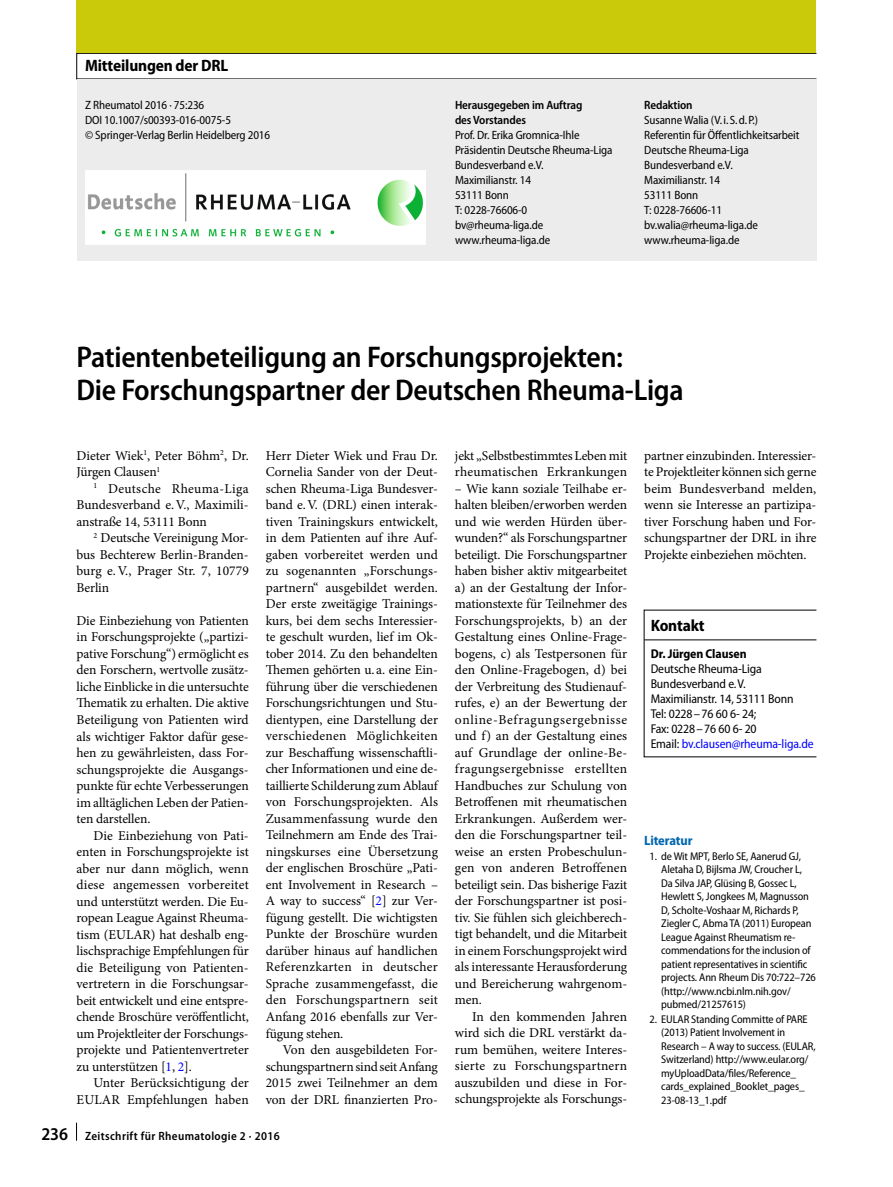
<style>
.page{position:relative;width:893px;height:1187px;background:#fff}
.page>*{position:absolute;margin:0;border:0;box-sizing:border-box;transform-origin:0 0}
.t1{font:600 semi-condensed 30px/33px "Myriad Pro";letter-spacing:-.01em;color:#000}
.t2{font:700 semi-condensed 16.5px "Myriad Pro";letter-spacing:-.01em;color:#000}
.t3{font:13.5px/16.5px "Minion Pro";letter-spacing:-.005em;color:#000;text-align:justify}
.t4{font:700 semi-condensed 13.5px "Myriad Pro";letter-spacing:-.01em;color:#0067af}
.t5{font:semi-condensed 12.75px/15px "Myriad Pro";letter-spacing:-.01em;color:#000}
.t6{font:700 semi-condensed 12.75px "Myriad Pro";letter-spacing:-.01em;color:#000}
.t7{font:semi-condensed 12px/15px "Myriad Pro";letter-spacing:-.01em;color:#000}
.t8{font:600 semi-condensed 12px/15px "Myriad Pro";letter-spacing:-.01em;color:#000}
.t9{font:600 semi-condensed 12px "Myriad Pro";letter-spacing:.03em;color:#000}
.t10{font:semi-condensed 11.25px/13.5px "Myriad Pro";letter-spacing:-.01em;color:#000}
.s1{color:#00f}
.s2{font-size:18px}
</style>
<div class="page">
<svg style="left:76px;top:1122px;width:1px;height:18px"></svg>
<div style="left:77px;top:53px;width:740px;height:26px;border:1px solid #000"></div>
<div style="left:77px;top:0;width:739px;height:53px;background:#cac90a"></div>
<div style="left:77px;top:79px;width:739px;height:182px;background:#ececec"></div>
<img style="left:85px;top:170px;width:340px;height:74px">
<hr style="left:644px;top:639px;width:172px;height:1px;background:#000">
<p class="t2" style="left:85px;top:56px;width:145px">Mitteilungen der DRL</p>
<p class="t7" style="left:85px;top:98px;width:187px">Z Rheumatol 2016 · 75:236<br>DOI 10.1007/s00393-016-0075-5<br>© Springer-Verlag Berlin Heidelberg 2016</p>
<p class="t8" style="left:455px;top:98px;width:129px">Herausgegeben im Auftrag des Vorstandes</p>
<p class="t7" style="left:455px;top:128px;width:159px">Prof. Dr. Erika Gromnica-Ihle<br>Präsidentin Deutsche Rheuma-Liga<br>Bundesverband e.V.<br>Maximilianstr. 14<br>53111 Bonn<br>T: 0228-76606-0 bv@rheuma-liga.de www.rheuma-liga.de</p>
<p class="t8" style="left:644px;top:98px;width:50px">Redaktion</p>
<p class="t7" style="left:644px;top:113px;width:157px">Susanne Walia (V.i.S.d.P.)<br>Referentin für Öffentlichkeitsarbeit<br>Deutsche Rheuma-Liga<br>Bundesverband e.V.<br>Maximilianstr. 14<br>53111 Bonn<br>T: 0228-76606-11 bv.walia@rheuma-liga.de www.rheuma-liga.de</p>
<h1 class="t1" style="left:77px;top:341px;width:609px">Patientenbeteiligung an Forschungsprojekten:<br>Die Forschungspartner der Deutschen Rheuma-Liga</h1>
<p class="t3" style="left:77px;top:447px;width:174px">Dieter Wiek<sup>1</sup>, Peter Böhm<sup>2</sup>, Dr.<br>Jürgen Clausen<sup>1</sup></p>
<p class="t3" style="left:77px;top:480px;width:174px;text-indent:17px"><sup>1</sup> Deutsche Rheuma-Liga Bundesverband e.V., Maximili&shy;anstraße 14, 53111 Bonn</p>
<p class="t3" style="left:77px;top:530px;width:174px;text-indent:17px"><sup>2</sup> Deutsche Vereinigung Mor&shy;bus Bechterew Berlin-Branden&shy;burg e.V., Prager Str. 7, 10779<br>Berlin</p>
<p class="t3" style="left:77px;top:612px;width:174px">Die Einbeziehung von Patienten in Forschungsprojekte („partizi&shy;pative Forschung“) ermöglicht es den Forschern, wertvolle zusätz&shy;liche Einblicke in die untersuchte Thematik zu erhalten. Die aktive Beteiligung von Patienten wird als wichtiger Faktor dafür gese&shy;hen zu gewährleisten, dass For&shy;schungsprojekte die Ausgangs&shy;punkte für echte Verbesserungen im alltäglichen Leben der Patien&shy;ten darstellen.</p>
<p class="t3" style="left:77px;top:827px;width:174px;text-indent:17px">Die Einbeziehung von Pati&shy;enten in Forschungsprojekte ist aber nur dann möglich, wenn diese angemessen vorbereitet und unterstützt werden. Die Eu&shy;ropean League Against Rheuma&shy;tism (EULAR) hat deshalb eng&shy;lischsprachige Empfehlungen für die Beteiligung von Patienten&shy;vertretern in die Forschungsar&shy;beit entwickelt und eine entspre&shy;chende Broschüre veröffentlicht, um Projektleiter der Forschungs&shy;projekte und Patientenvertreter zu unterstützen [<span class="s1">1</span>, <span class="s1">2</span>].</p>
<p class="t3" style="left:77px;top:1074px;width:174px;text-align:right">Unter Berücksichtigung der<br>EULAR Empfehlungen haben</p>
<p class="t3" style="left:266px;top:447px;width:174px">Herr Dieter Wiek und Frau Dr.<br>Cornelia Sander von der Deut&shy;schen Rheuma-Liga Bundesver&shy;band e.V. (DRL) einen interak&shy;tiven Trainingskurs entwickelt, in dem Patienten auf ihre Auf&shy;gaben vorbereitet werden und zu sogenannten „Forschungs&shy;partnern“ ausgebildet werden.<br>Der erste zweitägige Trainings&shy;kurs, bei dem sechs Interessier&shy;te geschult wurden, lief im Ok&shy;tober 2014. Zu den behandelten Themen gehörten u.a. eine Ein&shy;führung über die verschiedenen Forschungsrichtungen und Stu&shy;dientypen, eine Darstellung der verschiedenen Möglichkeiten zur Beschaffung wissenschaftli&shy;cher Informationen und eine de&shy;taillierte Schilderung zum Ablauf von Forschungsprojekten. Als Zusammenfassung wurde den Teilnehmern am Ende des Trai&shy;ningskurses eine Übersetzung der englischen Broschüre „Pati&shy;ent Involvement in Research – A way to success“ [<span class="s1">2</span>] zur Ver&shy;fügung gestellt. Die wichtigsten Punkte der Broschüre wurden darüber hinaus auf handlichen Referenzkarten in deutscher Sprache zusammengefasst, die den Forschungspartnern seit Anfang 2016 ebenfalls zur Ver&shy;fügung stehen.</p>
<p class="t3" style="left:266px;top:1041px;width:174px;text-indent:17px">Von den ausgebildeten For&shy;schungspartnern sind seit Anfang 2015 zwei Teilnehmer an dem von der DRL finanzierten Pro-</p>
<p class="t9" style="left:42px;top:1128px;width:240px"><span class="s2">236</span> Zeitschrift für Rheumatologie 2 · 2016</p>
<p class="t3" style="left:455px;top:447px;width:174px">jekt „Selbstbestimmtes Leben mit rheumatischen Erkrankungen</p>
<p class="t3" style="left:455px;top:480px;width:174px">– Wie kann soziale Teilhabe er&shy;halten bleiben/erworben werden und wie werden Hürden über&shy;wunden?“ als Forschungspartner beteiligt. Die Forschungspartner haben bisher aktiv mitgearbeitet a) an der Gestaltung der Infor&shy;mationstexte für Teilnehmer des Forschungsprojekts, b) an der Gestaltung eines Online-Frage&shy;bogens, c) als Testpersonen für den Online-Fragebogen, d) bei der Verbreitung des Studienauf&shy;rufes, e) an der Bewertung der online-Befragungsergebnisse und f) an der Gestaltung eines auf Grundlage der online-Be&shy;fragungsergebnisse erstellten Handbuches zur Schulung von Betroffenen mit rheumatischen Erkrankungen. Außerdem wer&shy;den die Forschungspartner teil&shy;weise an ersten Probeschulun&shy;gen von anderen Betroffenen beteiligt sein. Das bisherige Fazit der Forschungspartner ist posi&shy;tiv. Sie fühlen sich gleichberech&shy;tigt behandelt, und die Mitarbeit in einem Forschungsprojekt wird als interessante Herausforderung und Bereicherung wahrgenom&shy;men.</p>
<p class="t3" style="left:455px;top:1008px;width:174px;text-indent:17px">In den kommenden Jahren wird sich die DRL verstärkt da&shy;rum bemühen, weitere Interes&shy;sierte zu Forschungspartnern auszubilden und diese in For&shy;schungsprojekte als Forschungs-</p>
<p class="t3" style="left:644px;top:447px;width:174px">partner einzubinden. Interessier&shy;te Projektleiter können sich gerne beim Bundesverband melden, wenn sie Interesse an partizipa&shy;tiver Forschung haben und For&shy;schungspartner der DRL in ihre Projekte einbeziehen möchten.</p>
<p class="t2" style="left:651px;top:616px;width:55px">Kontakt</p>
<p class="t6" style="left:651px;top:646px;width:97px">Dr. Jürgen Clausen</p>
<p class="t5" style="left:651px;top:661px;width:165px">Deutsche Rheuma-Liga<br>Bundesverband e.V.<br>Maximilianstr. 14, 53111 Bonn<br>Tel: 0228–76 60 6- 24;<br>Fax: 0228–76 60 6- 20<br>Email: <span class="s1">bv.clausen@rheuma-liga.de</span></p>
<p class="t4" style="left:644px;top:832px;width:50px">Literatur</p>
<p class="t10" style="left:661px;top:849px;width:156px;text-indent:-12px">1. de Wit MPT, Berlo SE, Aanerud GJ, Aletaha D, Bijlsma JW, Croucher L, Da Silva JAP, Glüsing B, Gossec L, Hewlett S, Jongkees M, Magnusson D, Scholte-Voshaar M, Richards P, Ziegler C, Abma TA (2011) European League Against Rheumatism re&shy;commendations for the inclusion of patient representatives in scientific projects. Ann Rheum Dis 70:722–726 (http://www.ncbi.nlm.nih.gov/ pubmed/21257615)</p>
<p class="t10" style="left:661px;top:1012px;width:156px;text-indent:-12px">2. EULAR Standing Committe of PARE (2013) Patient Involvement in<br>Research – A way to success. (EULAR,<br>Switzerland) http://www.eular.org/ myUploadData/files/Reference_ cards_explained_Booklet_pages_<br>23-08-13_1.pdf</p>
</div>
